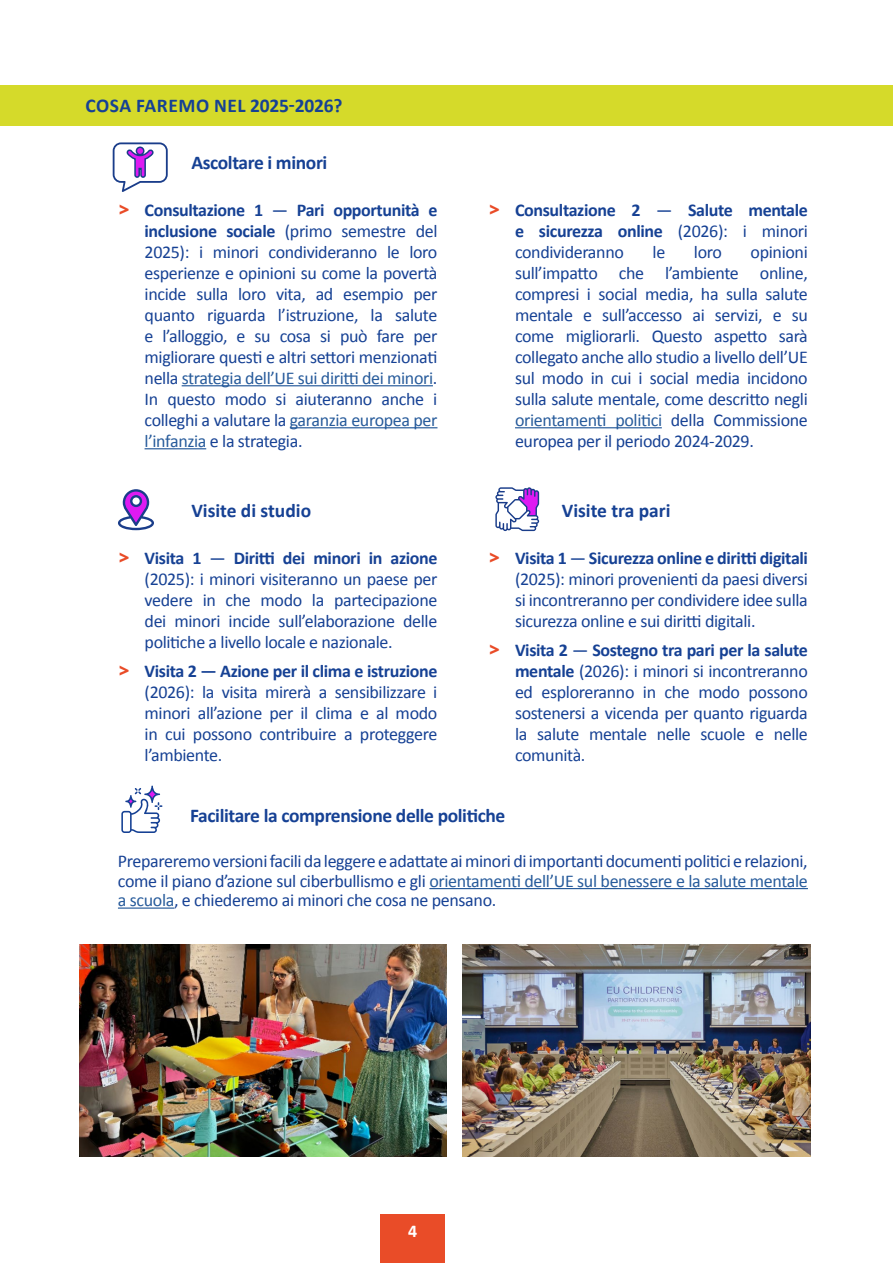
<style>
.page{position:relative;width:893px;height:1263px;background:#fff}
.page>*{position:absolute;margin:0;border:0;box-sizing:border-box;transform-origin:0 0}
.body_tab_01{font:700 19.5px "Calibri";letter-spacing:-.02em;color:#164194}
.body{font:700 19.5px "Calibri";color:#164194}
.New_T2_Left{font:700 19.5px "Calibri";letter-spacing:.02em;color:#164194}
.Sub_Headline{font:700 19.5px "Calibri";letter-spacing:-.02em;color:#164194}
.body-2{font:18px/21px "Calibri";letter-spacing:-.02em;color:#164194;text-align:justify}
.t1{font:700 18px/21px "Calibri";letter-spacing:-.02em;color:#164194;text-align:justify}
.t2{font:700 18px "Calibri";color:#fff}
.s1{font-family:"Open Sans";font-weight:800;color:#e94c28}
.s2{font-weight:700}
.s3{color:#275b9b}
.s4{font-weight:400}
</style>
<div class="page">
<div style="left:380px;top:1214px;width:65px;height:49px;background:#e94c28"></div>
<div style="left:0;top:85px;width:893px;height:41px;background:#d5da2a"></div>
<hr style="left:182px;top:385px;width:251px;height:1px;background:#275b9b">
<hr style="left:290px;top:427px;width:147px;height:1px;background:#275b9b">
<hr style="left:145px;top:448px;width:61px;height:1px;background:#275b9b">
<hr style="left:515px;top:427px;width:147px;height:1px;background:#275b9b">
<hr style="left:429px;top:888px;width:379px;height:1px;background:#275b9b">
<hr style="left:118px;top:907px;width:56px;height:2px;background:#275b9b">
<img style="left:462px;top:944px;width:348px;height:213px">
<img style="left:79px;top:944px;width:367px;height:213px">
<svg style="left:113px;top:142px;width:55px;height:50px"></svg>
<svg style="left:495px;top:487px;width:44px;height:44px"></svg>
<svg style="left:118px;top:489px;width:36px;height:41px"></svg>
<svg style="left:130px;top:495px;width:12px;height:12px"></svg>
<div style="left:132px;top:497px;width:8px;height:8px;background:#fff;border-radius:50%"></div>
<svg style="left:121px;top:785px;width:41px;height:48px"></svg>
<svg style="left:149px;top:790px;width:7px;height:8px"></svg>
<p class="New_T2_Left" style="left:85px;top:92px;width:259px">COSA FAREMO NEL 2025-2026?</p>
<p class="Sub_Headline" style="left:191px;top:149px;width:137px">Ascoltare i minori</p>
<p class="body-2" style="left:145px;top:198px;width:294px;text-indent:-26px"><span class="s1">&gt;</span> <span class="s2">Consultazione 1</span> — <span class="s2">Pari opportunità e inclusione sociale</span> (primo semestre del 2025): i minori condivideranno le loro esperienze e opinioni su come la povertà incide sulla loro vita, ad esempio per quanto riguarda l’istruzione, la salute e l’alloggio, e su cosa si può fare per migliorare questi e altri settori menzionati nella <span class="s3">strategia dell’UE sui diritti dei minori</span>.<br>In questo modo si aiuteranno anche i colleghi a valutare la <span class="s3">garanzia europea per l’infanzia</span> e la strategia.</p>
<p class="t1" style="left:515px;top:199px;width:294px;text-indent:-26px"><span class="s1">&gt;</span> Consultazione 2 <span class="s4">—</span> Salute mentale e sicurezza online <span class="s4">(2026): i minori condivideranno</span></p>
<p class="body-2" style="left:653px;top:240px;width:14px">le</p>
<p class="body-2" style="left:694px;top:240px;width:29px">loro</p>
<p class="body-2" style="left:515px;top:240px;width:294px;text-indent:236px">opinioni sull’impatto che l’ambiente online, compresi i social media, ha sulla salute mentale e sull’accesso ai servizi, e su come migliorarli. Questo aspetto sarà collegato anche allo studio a livello dell’UE sul modo in cui i social media incidono sulla salute mentale, come descritto negli <span class="s3">orientamenti politici</span> della Commissione europea per il periodo 2024-2029.</p>
<p class="body" style="left:191px;top:497px;width:121px">Visite di studio</p>
<p class="body-2" style="left:145px;top:546px;width:294px;text-indent:-26px"><span class="s1">&gt;</span> <span class="s2">Visita 1</span> — <span class="s2">Diritti dei minori in azione </span>(2025): i minori visiteranno un paese per vedere in che modo la partecipazione dei minori incide sull’elaborazione delle politiche a livello locale e nazionale.</p>
<p class="body-2" style="left:145px;top:660px;width:294px;text-indent:-26px"><span class="s1">&gt;</span> <span class="s2">Visita 2 — Azione per il clima e istruzione </span>(2026): la visita mirerà a sensibilizzare i minori all’azione per il clima e al modo in cui possono contribuire a proteggere l’ambiente.</p>
<p class="body" style="left:562px;top:497px;width:110px">Visite tra pari</p>
<p class="body-2" style="left:515px;top:546px;width:294px;text-indent:-26px"><span class="s1">&gt;</span> <span class="s2">Visita 1</span> — <span class="s2">Sicurezza online e diritti digitali </span>(2025): minori provenienti da paesi diversi si incontreranno per condividere idee sulla sicurezza online e sui diritti digitali.</p>
<p class="body-2" style="left:515px;top:639px;width:294px;text-indent:-26px"><span class="s1">&gt;</span> <span class="s2">Visita 2</span> — <span class="s2">Sostegno tra pari per la salute mentale</span> (2026): i minori si incontreranno ed esploreranno in che modo possono sostenersi a vicenda per quanto riguarda la salute mentale nelle scuole e nelle comunità.</p>
<p class="body_tab_01" style="left:190px;top:802px;width:317px">Facilitare la comprensione delle politiche</p>
<p class="body-2" style="left:118px;top:850px;width:691px;line-height:19.5px">Prepareremo versioni facili da leggere e adattate ai minori di importanti documenti politici e relazioni, come il piano d’azione sul ciberbullismo e gli <span class="s3">orientamenti dell’UE sul benessere e la salute mentale a scuola</span>, e chiederemo ai minori che cosa ne pensano.</p>
<p class="t2" style="left:408px;top:1218px;width:11px">4</p>
</div>
